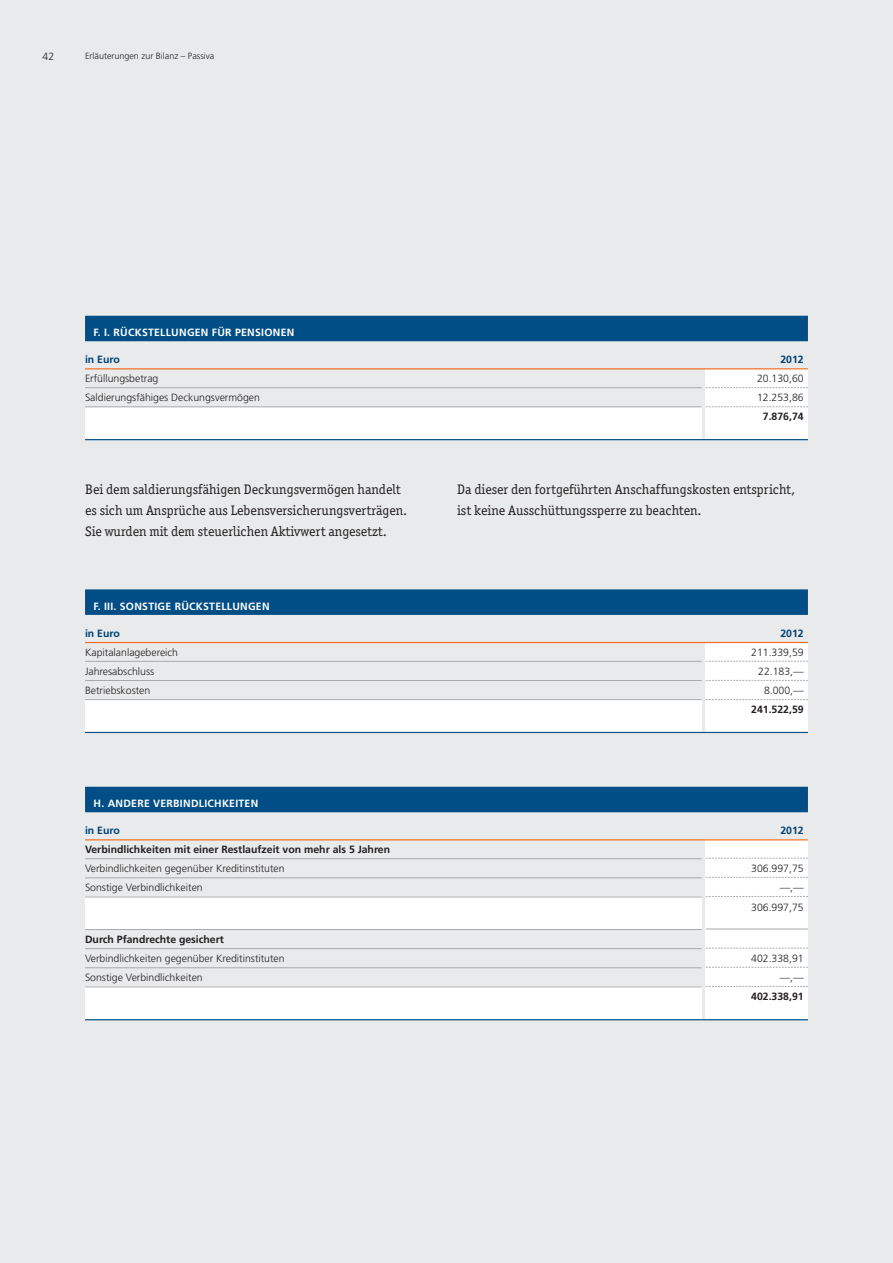
<style>
.page{position:relative;width:893px;height:1263px;background:#e9eaeb}
.page>*{position:absolute;margin:0;border:0;box-sizing:border-box;transform-origin:0 0}
.t1{font:13.8px/21px "Officina Ser ITC";color:#231f20}
.t2{font:300 10.5px/19.2px "Frutiger LT";color:#231f20;text-align:right}
.t3{font:700 10.5px "Frutiger LT";color:#231f20}
.t4{font:700 10.5px "Frutiger LT";letter-spacing:.025em;color:#fff}
.t5{font:700 10.5px "Frutiger LT";color:#004170}
.t6{font:300 9px "Frutiger LT";color:#231f20}
</style>
<div class="page">
<div style="left:85px;top:407px;width:617px;height:32px;background:#fff"></div>
<div style="left:706px;top:369px;width:102px;height:71px;background:#fff"></div>
<div style="left:85px;top:699px;width:617px;height:34px;background:#fff"></div>
<div style="left:706px;top:642px;width:102px;height:90px;background:#fff"></div>
<div style="left:85px;top:589px;width:723px;height:26px;background:#004e85"></div>
<hr style="left:85px;top:642px;width:723px;height:1px;background:#f36e21">
<hr style="left:85px;top:661px;width:617px;height:1px;background:#a8a9ad">
<hr style="left:85px;top:680px;width:617px;height:1px;background:#a8a9ad">
<hr style="left:85px;top:699px;width:617px;height:1px;background:#a8a9ad">
<hr style="left:85px;top:732px;width:723px;height:1px;background:#004e85">
<svg style="left:706px;top:661px;width:102px;height:1px"></svg>
<svg style="left:706px;top:680px;width:102px;height:1px"></svg>
<svg style="left:706px;top:699px;width:102px;height:1px"></svg>
<svg style="left:706px;top:387px;width:102px;height:1px"></svg>
<svg style="left:706px;top:406px;width:102px;height:1px"></svg>
<div style="left:85px;top:897px;width:617px;height:32px;background:#fff"></div>
<div style="left:85px;top:987px;width:617px;height:32px;background:#fff"></div>
<div style="left:706px;top:839px;width:102px;height:180px;background:#fff"></div>
<svg style="left:706px;top:858px;width:102px;height:1px"></svg>
<svg style="left:706px;top:877px;width:102px;height:1px"></svg>
<svg style="left:706px;top:896px;width:102px;height:1px"></svg>
<hr style="left:706px;top:929px;width:102px;height:1px;background:#a8a9ad">
<svg style="left:706px;top:948px;width:102px;height:1px"></svg>
<svg style="left:706px;top:967px;width:102px;height:1px"></svg>
<svg style="left:706px;top:986px;width:102px;height:1px"></svg>
<div style="left:85px;top:316px;width:723px;height:25px;background:#004e85"></div>
<hr style="left:85px;top:368px;width:723px;height:1px;background:#f36e21">
<hr style="left:85px;top:387px;width:617px;height:1px;background:#a8a9ad">
<hr style="left:85px;top:406px;width:617px;height:1px;background:#a8a9ad">
<hr style="left:85px;top:439px;width:723px;height:1px;background:#004e85">
<div style="left:85px;top:787px;width:723px;height:25px;background:#004e85"></div>
<hr style="left:85px;top:839px;width:723px;height:1px;background:#f36e21">
<hr style="left:85px;top:858px;width:617px;height:1px;background:#a8a9ad">
<hr style="left:85px;top:877px;width:617px;height:1px;background:#a8a9ad">
<hr style="left:85px;top:897px;width:617px;height:1px;background:#a8a9ad">
<hr style="left:85px;top:929px;width:617px;height:1px;background:#a8a9ad">
<hr style="left:85px;top:948px;width:617px;height:1px;background:#a8a9ad">
<hr style="left:85px;top:967px;width:617px;height:1px;background:#a8a9ad">
<hr style="left:85px;top:987px;width:617px;height:1px;background:#a8a9ad">
<hr style="left:85px;top:1019px;width:723px;height:1px;background:#004e85">
<p class="t2" style="left:43px;top:48px;width:13px">42</p>
<p class="t6" style="left:85px;top:53px;width:131px">Erläuterungen zur Bilanz – Passiva</p>
<p class="t4" style="left:94px;top:328px;width:202px">F. I. RÜCKSTELLUNGEN FÜR PENSIONEN</p>
<p class="t5" style="left:85px;top:355px;width:36px">in Euro</p>
<p class="t5" style="left:780px;top:355px;width:25px">2012</p>
<p class="t2" style="left:85px;top:370px;width:75px">Erfüllungsbetrag</p>
<p class="t2" style="left:757px;top:370px;width:48px">20.130,60</p>
<p class="t2" style="left:85px;top:389px;width:176px">Saldierungsfähiges Deckungsvermögen</p>
<p class="t2" style="left:757px;top:389px;width:48px">12.253,86</p>
<p class="t3" style="left:763px;top:412px;width:42px">7.876,74</p>
<h1 class="t1" style="left:85px;top:478px;width:324px">Bei dem saldierungsfähigen Deckungsvermögen handelt es sich um Ansprüche aus Lebensversicherungsverträgen.<br>Sie wurden mit dem steuerlichen Aktivwert angesetzt.</h1>
<h1 class="t1" style="left:457px;top:478px;width:340px">Da dieser den fortgeführten Anschaffungskosten entspricht, ist keine Ausschüttungssperre zu beachten.</h1>
<p class="t4" style="left:94px;top:602px;width:178px">F. III. SONSTIGE RÜCKSTELLUNGEN</p>
<p class="t5" style="left:85px;top:629px;width:36px">in Euro</p>
<p class="t5" style="left:780px;top:629px;width:25px">2012</p>
<p class="t2" style="left:85px;top:643px;width:95px">Kapitalanlagebereich</p>
<p class="t2" style="left:751px;top:643px;width:54px">211.339,59</p>
<p class="t2" style="left:85px;top:662px;width:71px">Jahresabschluss</p>
<p class="t2" style="left:758px;top:662px;width:47px">22.183,––</p>
<p class="t2" style="left:85px;top:681px;width:67px">Betriebskosten</p>
<p class="t2" style="left:764px;top:681px;width:41px">8.000,––</p>
<p class="t3" style="left:751px;top:705px;width:54px">241.522,59</p>
<p class="t4" style="left:94px;top:799px;width:166px">H. ANDERE VERBINDLICHKEITEN</p>
<p class="t5" style="left:85px;top:826px;width:36px">in Euro</p>
<p class="t5" style="left:780px;top:826px;width:25px">2012</p>
<p class="t3" style="left:85px;top:845px;width:307px">Verbindlichkeiten mit einer Restlaufzeit von mehr als 5 Jahren</p>
<p class="t2" style="left:85px;top:860px;width:201px">Verbindlichkeiten gegenüber Kreditinstituten</p>
<p class="t2" style="left:751px;top:860px;width:54px">306.997,75</p>
<p class="t2" style="left:85px;top:879px;width:119px">Sonstige Verbindlichkeiten</p>
<p class="t2" style="left:751px;top:879px;width:54px">––,––<br>306.997,75</p>
<p class="t3" style="left:85px;top:935px;width:140px">Durch Pfandrechte gesichert</p>
<p class="t2" style="left:85px;top:950px;width:201px">Verbindlichkeiten gegenüber Kreditinstituten</p>
<p class="t2" style="left:751px;top:950px;width:54px">402.338,91</p>
<p class="t2" style="left:85px;top:969px;width:119px">Sonstige Verbindlichkeiten</p>
<p class="t2" style="left:780px;top:969px;width:25px">––,––</p>
<p class="t3" style="left:751px;top:992px;width:54px">402.338,91</p>
</div>
